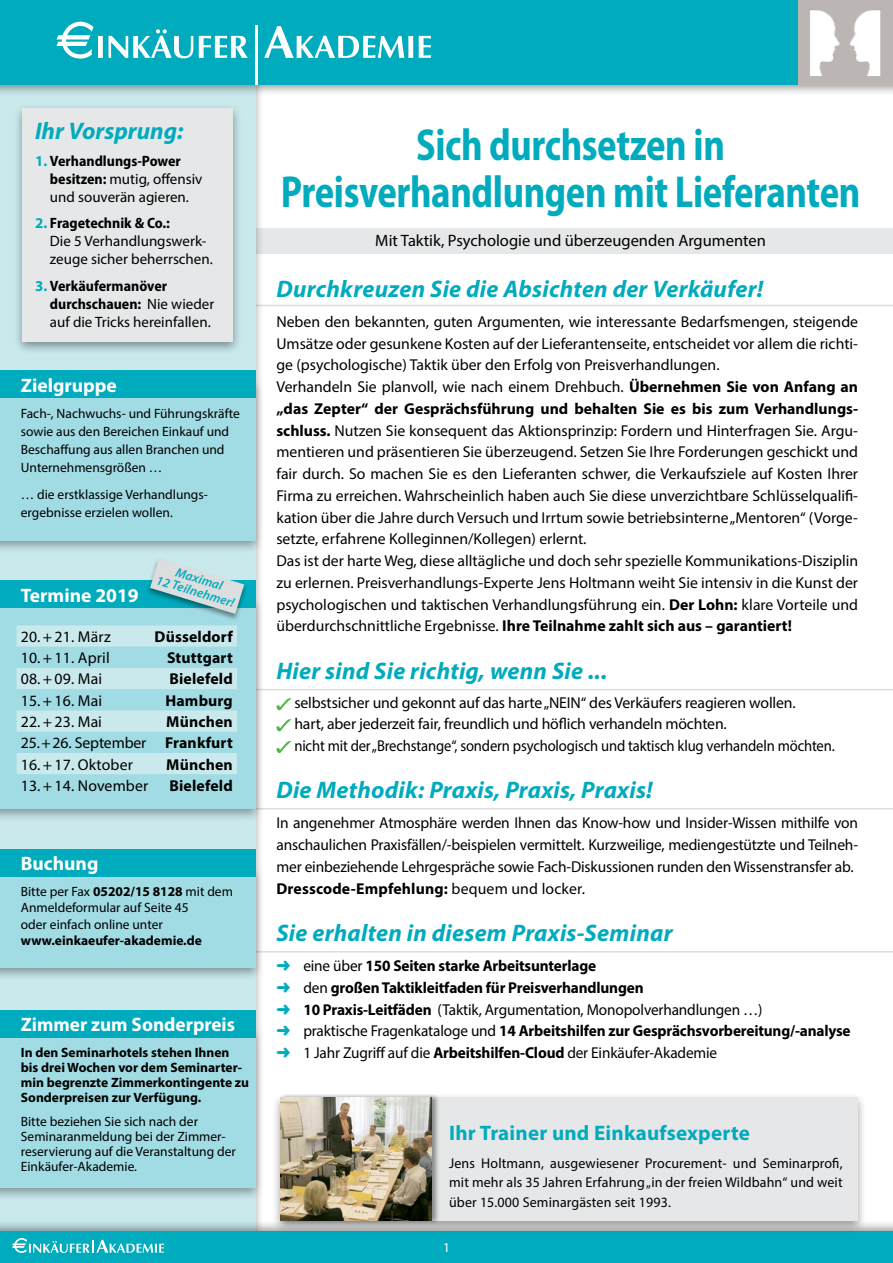
<style>
.page{position:relative;width:893px;height:1263px;background:#fff}
.page>*{position:absolute;margin:0;border:0;box-sizing:border-box;transform-origin:0 0}
.t1{font:700 semi-condensed 45px/46.5px "Myriad Pro";letter-spacing:-.01em;color:#00abbd;text-align:center;scale:.88 1}
.t2{font:italic 700 24px "Myriad Pro";letter-spacing:.01em;color:#00abbd}
.t3{font:700 21px "Myriad Pro";letter-spacing:.01em;color:#00abbd}
.t4{font:700 19.5px "Myriad Pro";color:#fff}
.t5{font:16.5px "Myriad Pro";color:#000}
.t6{font:15.75px/21.8px "Myriad Pro";color:#000}
.t7{font:700 15.75px/21.8px "Myriad Pro";letter-spacing:-.01em;color:#000}
.t8{font:700 15.75px "Myriad Pro";letter-spacing:.01em;color:#000}
.t9{font:15px/18px "Myriad Pro";color:#000}
.t10{font:14.25px/19.5px "Myriad Pro";letter-spacing:.01em;color:#000;text-align:justify}
.t11{font:13.5px/18px "Myriad Pro";color:#000}
.t12{font:700 13.5px/15px "Myriad Pro";color:#000}
.t13{font:13.5px "Myriad Pro";color:#fff}
.t14{font:italic 600 12.9px/12.9px "Myriad Pro";color:#00abbd;text-align:center}
.s1{font-weight:700;color:#00abbd}
.s2{font-weight:700;font-stretch:semi-condensed}
.s3{font-weight:700}
.s4{color:#00abbd}
.s5{font-weight:400}
</style>
<div class="page">
<hr style="left:252px;top:305px;width:641px;height:1px;background:#dcddde">
<hr style="left:247px;top:951px;width:646px;height:1px;background:#dcddde">
<hr style="left:252px;top:689px;width:641px;height:1px;background:#dcddde">
<hr style="left:252px;top:808px;width:641px;height:1px;background:#dcddde">
<div style="left:230px;top:228px;width:663px;height:26px;background:#e6e7e8"></div>
<div style="left:0;top:0;width:255px;height:1263px;background:#c9e9ed"></div>
<div style="left:0;top:377px;width:264px;height:177px;background:#000;opacity:.35"></div>
<div style="left:0;top:382px;width:255px;height:159px;background:#a1dbe3"></div>
<div style="left:0;top:370px;width:255px;height:27px;background:#00abbd"></div>
<div style="left:13px;top:104px;width:229px;height:251px;background:#000;opacity:.4"></div>
<div style="left:22px;top:108px;width:211px;height:233px;background:#e6e7e8"></div>
<div style="left:0;top:864px;width:264px;height:117px;background:#000;opacity:.35"></div>
<div style="left:0;top:869px;width:255px;height:99px;background:#a1dbe3"></div>
<div style="left:0;top:849px;width:255px;height:28px;background:#00abbd"></div>
<svg style="left:276px;top:698px;width:15px;height:12px"></svg>
<svg style="left:276px;top:719px;width:15px;height:12px"></svg>
<svg style="left:276px;top:741px;width:15px;height:12px"></svg>
<div style="left:0;top:595px;width:264px;height:227px;background:#000;opacity:.35"></div>
<div style="left:0;top:600px;width:255px;height:209px;background:#a1dbe3"></div>
<div style="left:0;top:581px;width:255px;height:27px;background:#00abbd"></div>
<div style="left:146px;top:558px;width:102px;height:63px;background:#000;opacity:.4"></div>
<svg style="left:150px;top:558px;width:94px;height:56px"></svg>
<svg style="left:17px;top:625px;width:220px;height:149px"></svg>
<div style="left:0;top:1025px;width:264px;height:176px;background:#000;opacity:.35"></div>
<div style="left:0;top:1030px;width:255px;height:157px;background:#a1dbe3"></div>
<div style="left:0;top:1010px;width:255px;height:28px;background:#00abbd"></div>
<div style="left:0;top:1219px;width:893px;height:44px;background:#000;opacity:.4"></div>
<div style="left:0;top:1231px;width:893px;height:32px;background:#00abbd"></div>
<svg style="left:12px;top:1238px;width:152px;height:15px"></svg>
<div style="left:0;top:0;width:893px;height:97px;background:#000;opacity:.4"></div>
<div style="left:0;top:0;width:893px;height:85px;background:#00abbd"></div>
<hr style="left:255px;top:26px;width:3px;height:59px;background:#fff">
<svg style="left:56px;top:22px;width:375px;height:37px"></svg>
<div style="left:798px;top:0;width:95px;height:85px;background:#bbb5b4"></div>
<img style="left:811px;top:11px;width:68px;height:64px">
<div style="left:809px;top:9px;width:72px;height:68px;border:1px solid #bbb5b4"></div>
<div style="left:271px;top:1092px;width:596px;height:142px;background:#000;opacity:.4"></div>
<div style="left:280px;top:1097px;width:578px;height:123px;background:#e6e7e8"></div>
<div style="left:279px;top:1093px;width:161px;height:132px;background:#000;opacity:.4"></div>
<img style="left:280px;top:1097px;width:152px;height:123px">
<h2 class="t2" style="left:35px;top:115px;width:150px">Ihr Vorsprung:</h2>
<p class="t9" style="left:50px;top:151px;width:154px;text-indent:-15px"><span class="s1">1.</span> <span class="s2">Verhandlungs-Power besitzen:</span> mutig, offensiv und souverän agieren.</p>
<p class="t9" style="left:50px;top:214px;width:164px;text-indent:-15px"><span class="s1">2.</span> <span class="s2">Fragetechnik &amp; Co.:<br></span>Die 5 Verhandlungswerk&shy;zeuge sicher beherrschen.</p>
<p class="t9" style="left:50px;top:276px;width:166px;text-indent:-15px"><span class="s1">3.</span> <span class="s2">Verkäufermanöver durchschauen:</span> Nie wieder auf die Tricks hereinfallen.</p>
<h1 class="t1" style="left:281px;top:122px;width:660px">Sich durchsetzen in<br>Preisverhandlungen mit Lieferanten</h1>
<p class="t5" style="left:375px;top:230px;width:392px">Mit Taktik, Psychologie und überzeugenden Argumenten</p>
<h2 class="t2" style="left:276px;top:273px;width:488px">Durchkreuzen Sie die Absichten der Verkäufer!</h2>
<p class="t6" style="left:276px;top:310px;width:583px">Neben den bekannten, guten Argumenten, wie interessante Bedarfsmengen, steigende Umsätze oder gesunkene Kosten auf der Lieferantenseite, entscheidet vor allem die richti&shy;ge (psychologische) Taktik über den Erfolg von Preisverhandlungen.<br>Verhandeln Sie planvoll, wie nach einem Drehbuch. <span class="s3">Übernehmen Sie von Anfang an „das Zepter“ der Gesprächsführung und behalten Sie es bis zum Verhandlungs&shy;schluss.</span> Nutzen Sie konsequent das Aktionsprinzip: Fordern und Hinterfragen Sie. Argu&shy;mentieren und präsentieren Sie überzeugend. Setzen Sie Ihre Forderungen geschickt und fair durch. So machen Sie es den Lieferanten schwer, die Verkaufsziele auf Kosten Ihrer Firma zu erreichen. Wahrscheinlich haben auch Sie diese unverzichtbare Schlüsselqualifi&shy;kation über die Jahre durch Versuch und Irrtum sowie betriebsinterne „Mentoren“ (Vorge&shy;setzte, erfahrene Kolleginnen/Kollegen) erlernt.<br>Das ist der harte Weg, diese alltägliche und doch sehr spezielle Kommunikations-Disziplin zu erlernen. Preisverhandlungs-Experte Jens Holtmann weiht Sie intensiv in die Kunst der psychologischen und taktischen Verhandlungsführung ein. <span class="s3">Der Lohn:</span> klare Vorteile und überdurchschnittliche Ergebnisse. <span class="s3">Ihre Teilnahme zahlt sich aus – garantiert!</span></p>
<h2 class="t2" style="left:276px;top:655px;width:332px">Hier sind Sie richtig, wenn Sie ...</h2>
<p class="t6" style="left:294px;top:692px;width:542px;line-height:21.3px">selbstsicher und gekonnt auf das harte „NEIN“ des Verkäufers reagieren wollen.<br>hart, aber jederzeit fair, freundlich und höflich verhandeln möchten.<br>nicht mit der „Brechstange“, sondern psychologisch und taktisch klug verhandeln möchten.</p>
<h2 class="t2" style="left:276px;top:774px;width:378px">Die Methodik: Praxis, Praxis, Praxis!</h2>
<p class="t6" style="left:276px;top:812px;width:583px">In angenehmer Atmosphäre werden Ihnen das Know-how und Insider-Wissen mithilfe von anschaulichen Praxisfällen/-beispielen vermittelt. Kurzweilige, mediengestützte und Teilneh&shy;mer einbeziehende Lehrgespräche sowie Fach-Diskussionen runden den Wissenstransfer ab.<br><span class="s3">Dresscode-Empfehlung:</span> bequem und locker.</p>
<h2 class="t2" style="left:276px;top:917px;width:398px">Sie erhalten in diesem Praxis-Seminar</h2>
<p class="t7" style="left:276px;top:954px;width:576px"><span class="s4">➜</span> <span class="s5">eine über</span> 150 Seiten starke Arbeitsunterlage<br><span class="s4">➜</span> <span class="s5">den</span> großen Taktikleitfaden für Preisverhandlungen<br><span class="s4">➜</span> 10 Praxis-Leitfäden <span class="s5">(Taktik, Argumentation, Monopolverhandlungen …)<br></span><span class="s4">➜</span> <span class="s5">praktische Fragenkataloge und</span> 14 Arbeitshilfen zur Gesprächsvorbereitung/-analyse <span class="s4">➜</span> <span class="s5">1 Jahr Zugriff auf die</span> Arbeitshilfen-Cloud <span class="s5">der Einkäufer-Akademie</span></p>
<p class="t4" style="left:21px;top:372px;width:98px">Zielgruppe</p>
<p class="t11" style="left:21px;top:404px;width:221px">Fach-, Nachwuchs- und Führungskräfte sowie aus den Bereichen Einkauf und Beschaffung aus allen Branchen und Unternehmensgrößen …</p>
<p class="t11" style="left:21px;top:485px;width:189px">… die erstklassige Verhandlungs&shy;ergebnisse erzielen wollen.</p>
<p class="t14" style="left:163px;top:561px;width:82px;rotate:17deg">Maximal<br>12 Teilnehmer!</p>
<p class="t4" style="left:21px;top:582px;width:119px">Termine 2019</p>
<p class="t6" style="left:21px;top:625px;width:91px">20.+21. März</p>
<p class="t8" style="left:155px;top:626px;width:80px">Düsseldorf</p>
<p class="t6" style="left:21px;top:647px;width:90px">10.+11. April</p>
<p class="t8" style="left:167px;top:648px;width:67px">Stuttgart</p>
<p class="t6" style="left:21px;top:668px;width:83px">08.+09. Mai</p>
<p class="t8" style="left:169px;top:669px;width:65px">Bielefeld</p>
<p class="t6" style="left:21px;top:689px;width:83px">15.+16. Mai</p>
<p class="t8" style="left:165px;top:690px;width:69px">Hamburg</p>
<p class="t6" style="left:21px;top:711px;width:83px">22.+23. Mai</p>
<p class="t6" style="left:21px;top:711px;width:213px;line-height:21.3px;text-align:justify;text-indent:145px"><span class="s3">München </span>25.+26. September <span class="s3">Frankfurt </span>16.+17. Oktober</p>
<p class="t8" style="left:166px;top:754px;width:68px">München</p>
<p class="t6" style="left:21px;top:774px;width:129px">13.+14. November</p>
<p class="t8" style="left:169px;top:775px;width:65px">Bielefeld</p>
<p class="t4" style="left:21px;top:851px;width:79px">Buchung</p>
<p class="t11" style="left:21px;top:883px;width:214px;line-height:16.2px">Bitte per Fax <span class="s3">05202/15 8128</span> mit dem<br>Anmeldeformular auf Seite 45<br>oder einfach online unter</p>
<p class="t12" style="left:21px;top:932px;width:183px">www.einkaeufer-akademie.de</p>
<p class="t4" style="left:21px;top:1012px;width:216px">Zimmer zum Sonderpreis</p>
<p class="t12" style="left:21px;top:1045px;width:230px">In den Seminarhotels stehen Ihnen bis drei Wochen vor dem Seminarter&shy;min begrenzte Zimmerkontingente zu Sonderpreisen zur Verfügung.</p>
<p class="t11" style="left:21px;top:1113px;width:217px;line-height:15px">Bitte beziehen Sie sich nach der<br>Seminaranmeldung bei der Zimmer&shy;reservierung auf die Veranstaltung der<br>Einkäufer-Akademie.</p>
<h3 class="t3" style="left:449px;top:1119px;width:302px">Ihr Trainer und Einkaufsexperte</h3>
<p class="t10" style="left:449px;top:1153px;width:395px">Jens Holtmann, ausgewiesener Procurement- und Seminarprofi, mit mehr als 35 Jahren Erfahrung „in der freien Wildbahn“ und weit über 15.000 Seminargästen seit 1993.</p>
<p class="t13" style="left:443px;top:1239px;width:8px">1</p>
</div>
